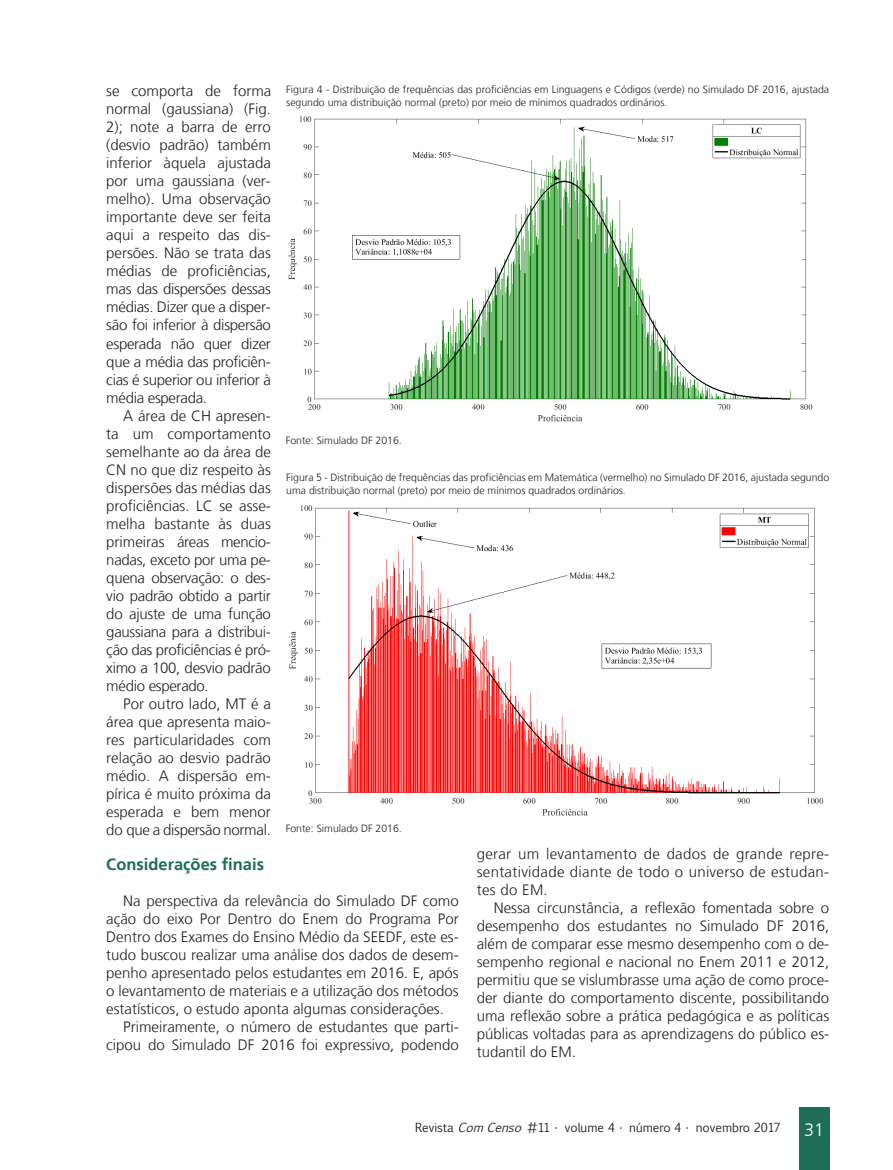
<style>
.page{position:relative;width:893px;height:1170px;background:#fff}
.page>*{position:absolute;margin:0;border:0;box-sizing:border-box;transform-origin:0 0}
.t1{font:300 18px "Frutiger LT";color:#fff}
.Subtítulo_VERDE_ARTI{font:700 16.5px "Frutiger LT";color:#1e6d56}
.Miolo__10{font:300 15px/18px "Frutiger LT";color:#231f20;text-align:justify}
.t2{font:12px "Euphemia CAS";color:#231f20}
.Legendas{font:300 10.5px/13.5px "Frutiger LT";color:#231f20}
.s1{font-style:italic}
</style>
<div class="page">
<img style="left:288px;top:116px;width:525px;height:306px">
<img style="left:289px;top:505px;width:535px;height:311px">
<div style="left:799px;top:1107px;width:30px;height:62px;background:#1e6d56"></div>
<p class="Miolo__10" style="left:106px;top:82px;width:167px">se comporta de forma normal (gaussiana) (Fig.<br>2); note a barra de erro (desvio padrão) também inferior àquela ajustada por uma gaussiana (ver&shy;melho). Uma observação importante deve ser feita aqui a respeito das dis&shy;persões. Não se trata das médias de proficiências, mas das dispersões dessas médias. Dizer que a disper&shy;são foi inferior à dispersão esperada não quer dizer que a média das proficiên&shy;cias é superior ou inferior à média esperada.</p>
<p class="Miolo__10" style="left:106px;top:406px;width:166px;text-indent:17px">A área de CH apresen&shy;ta um comportamento semelhante ao da área de CN no que diz respeito às dispersões das médias das proficiências. LC se asse&shy;melha bastante às duas primeiras áreas mencio&shy;nadas, exceto por uma pe&shy;quena observação: o des&shy;vio padrão obtido a partir do ajuste de uma função gaussiana para a distribui&shy;ção das proficiências é pró&shy;ximo a 100, desvio padrão médio esperado.</p>
<p class="Miolo__10" style="left:106px;top:694px;width:166px;text-indent:17px">Por outro lado, MT é a área que apresenta maio&shy;res particularidades com relação ao desvio padrão médio. A dispersão em&shy;pírica é muito próxima da esperada e bem menor do que a dispersão normal.</p>
<p class="Subtítulo_VERDE_ARTI" style="left:106px;top:854px;width:159px">Considerações finais</p>
<p class="Miolo__10" style="left:106px;top:891px;width:354px;text-indent:17px">Na perspectiva da relevância do Simulado DF como ação do eixo Por Dentro do Enem do Programa Por Dentro dos Exames do Ensino Médio da SEEDF, este es&shy;tudo buscou realizar uma análise dos dados de desem&shy;penho apresentado pelos estudantes em 2016. E, após o levantamento de materiais e a utilização dos métodos estatísticos, o estudo aponta algumas considerações.</p>
<p class="Miolo__10" style="left:106px;top:1017px;width:354px;text-align:right">Primeiramente, o número de estudantes que parti&shy;cipou do Simulado DF 2016 foi expressivo, podendo</p>
<p class="Legendas" style="left:286px;top:83px;width:544px">Figura 4 - Distribuição de frequências das proficiências em Linguagens e Códigos (verde) no Simulado DF 2016, ajustada segundo uma distribuição normal (preto) por meio de mínimos quadrados ordinários.</p>
<p class="Legendas" style="left:286px;top:433px;width:118px">Fonte: Simulado DF 2016.</p>
<p class="Legendas" style="left:286px;top:470px;width:544px">Figura 5 - Distribuição de frequências das proficiências em Matemática (vermelho) no Simulado DF 2016, ajustada segundo uma distribuição normal (preto) por meio de mínimos quadrados ordinários.</p>
<p class="Legendas" style="left:286px;top:821px;width:118px">Fonte: Simulado DF 2016.</p>
<p class="Miolo__10" style="left:477px;top:845px;width:354px">gerar um levantamento de dados de grande repre&shy;sentatividade diante de todo o universo de estudan&shy;tes do EM.</p>
<p class="Miolo__10" style="left:477px;top:899px;width:354px;text-indent:17px">Nessa circunstâ ncia, a reflexão fomentada sobre o desempenho dos estudantes no Simulado DF 2016, além de comparar esse mesmo desempenho com o de&shy;sempenho regional e nacional no Enem 2011 e 2012, permitiu que se vislumbrasse uma ação de como proce&shy;der diante do comportamento discente, possibilitando uma reflexão sobre a prática pedagógica e as políticas públicas voltadas para as aprendizagens do público es&shy;tudantil do EM.</p>
<p class="t2" style="left:415px;top:1119px;width:367px">Revista <span class="s1">ComCenso</span> #11 • volume 4 • número 4 • novembro 2017</p>
<p class="t1" style="left:804px;top:1119px;width:22px">31</p>
</div>
